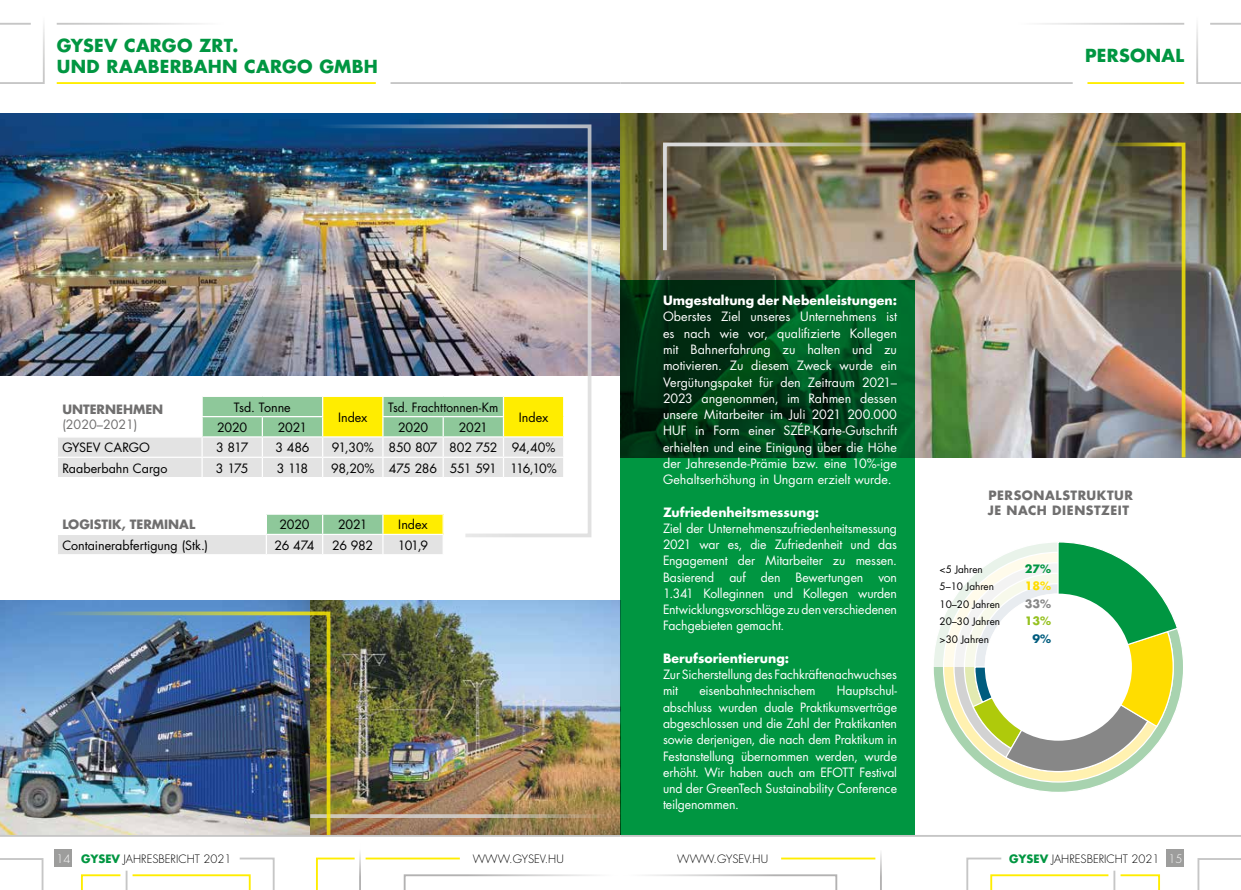
<style>
.page{position:relative;width:1241px;height:890px;background:#fff}
.page>*{position:absolute;margin:0;border:0;box-sizing:border-box;transform-origin:0 0}
.t1{font:700 17.5px/21px "Futura LT Pro";letter-spacing:.015em;color:#009641}
.t2{font:12.5px/16.2px "Futura LT Pro";letter-spacing:-.005em;color:#fff;text-align:justify}
.t3{font:12.5px "Futura LT Pro";letter-spacing:-.01em;color:#000}
.t4{font:700 12.5px "Futura LT Pro";letter-spacing:.005em;color:#fff}
.t5{font:700 12.5px/15px "Futura LT Pro";letter-spacing:.03em;color:#706f6f}
.t6{font:700 12.5px "Futura LT Pro";color:#706f6f}
.t7{font:12.5px "Futura LT Pro";letter-spacing:-.045em;color:#000}
.t8{font:12.5px "Futura LT Pro";letter-spacing:-.01em;color:#000;scale:.96 1}
.t9{font:12.5px "Futura LT Pro";color:#706f6f}
.t10{font:300 11.25px "Futura LT Pro";color:#000}
.t11{font:700 11.25px "Futura LT Pro";color:#009641}
.t12{font:700 11.25px "Futura LT Pro";color:#fd0}
.t13{font:700 11.25px "Futura LT Pro";color:#878787}
.t14{font:700 11.25px "Futura LT Pro";color:#95c11f}
.t15{font:700 11.25px "Futura LT Pro";color:#005c7e}
.t16{font:10px "Futura LT Pro";color:#000}
.s1{color:#fff}
.s2{font-weight:700;color:#009641}
</style>
<div class="page">
<svg style="left:933px;top:542px;width:250px;height:250px;background:#b2d7b7"></svg>
<svg style="left:943px;top:552px;width:229px;height:229px;background:#f2eabf"></svg>
<svg style="left:971px;top:542px;width:207px;height:230px"></svg>
<div style="left:986px;top:595px;width:143px;height:143px;background:#fff;border-radius:50%"></div>
<div style="left:984px;top:593px;width:147px;height:147px;border:4px solid #fff;border-radius:50%"></div>
<img style="left:0;top:113px;width:620px;height:262px">
<img style="left:620px;top:113px;width:620px;height:344px">
<img style="left:0;top:600px;width:310px;height:10px">
<img style="left:310px;top:600px;width:310px;height:234px">
<div style="left:58px;top:538px;width:385px;height:16px;background:#e3e3e3"></div>
<svg style="left:620px;top:280px;width:294px;height:554px;background:#007b34"></svg>
<svg style="left:933px;top:542px;width:125px;height:125px"></svg>
<img style="left:55px;top:123px;width:537px;height:415px">
<hr style="left:310px;top:814px;width:310px;height:3px;background:#dadada">
<img style="left:0;top:610px;width:331px;height:224px">
<img style="left:1095px;top:141px;width:91px;height:317px">
<img style="left:661px;top:141px;width:292px;height:110px">
<div style="left:55px;top:849px;width:17px;height:17px;background:#9d9d9c"></div>
<svg style="left:403px;top:874px;width:435px;height:15px"></svg>
<hr style="left:365px;top:857px;width:95px;height:2px;background:#ffed00">
<hr style="left:781px;top:857px;width:94px;height:2px;background:#ffed00">
<hr style="left:359px;top:842px;width:2px;height:47px;background:#b3b2b2">
<hr style="left:879px;top:849px;width:2px;height:40px;background:#b3b2b2">
<svg style="left:316px;top:857px;width:39px;height:32px"></svg>
<svg style="left:0;top:858px;width:44px;height:31px"></svg>
<svg style="left:1197px;top:858px;width:43px;height:31px"></svg>
<svg style="left:81px;top:857px;width:194px;height:32px"></svg>
<svg style="left:966px;top:857px;width:194px;height:32px"></svg>
<div style="left:1166px;top:849px;width:17px;height:17px;background:#9d9d9c"></div>
<hr style="left:0;top:834px;width:620px;height:2px;background:#c6c6c6">
<hr style="left:620px;top:834px;width:620px;height:2px;background:#c6c6c6">
<hr style="left:0;top:23px;width:31px;height:2px;background:#c6c6c6">
<hr style="left:1209px;top:23px;width:31px;height:2px;background:#c6c6c6">
<hr style="left:0;top:82px;width:44px;height:2px;background:#c6c6c6">
<hr style="left:1196px;top:82px;width:44px;height:2px;background:#c6c6c6">
<hr style="left:390px;top:82px;width:230px;height:2px;background:#c6c6c6">
<hr style="left:620px;top:82px;width:452px;height:2px;background:#c6c6c6">
<hr style="left:57px;top:82px;width:319px;height:2px;background:#ffed00">
<hr style="left:1087px;top:82px;width:96px;height:2px;background:#ffed00">
<h1 class="t1" style="left:57px;top:34px;width:323px">GYSEV CARGO ZRT.<br>UND RAABERBAHN CARGO GMBH</h1>
<h1 class="t1" style="left:1084px;top:44px;width:100px">PERSONAL</h1>
<p class="t6" style="left:62px;top:400px;width:102px">UNTERNEHMEN</p>
<p class="t9" style="left:62px;top:416px;width:77px">(2020–2021)</p>
<p class="t3" style="left:234px;top:398px;width:58px">Tsd. Tonne</p>
<p class="t8" style="left:388px;top:398px;width:116px">Tsd. Frachttonnen-Km</p>
<p class="t3" style="left:338px;top:408px;width:31px">Index</p>
<p class="t3" style="left:217px;top:418px;width:32px">2020</p>
<p class="t3" style="left:278px;top:418px;width:31px">2021</p>
<p class="t3" style="left:398px;top:418px;width:32px">2020</p>
<p class="t3" style="left:458px;top:418px;width:31px">2021</p>
<p class="t3" style="left:519px;top:408px;width:31px">Index</p>
<p class="t3" style="left:62px;top:439px;width:89px">GYSEV CARGO</p>
<p class="t3" style="left:216px;top:439px;width:34px">3 817</p>
<p class="t3" style="left:275px;top:439px;width:36px">3 486</p>
<p class="t3" style="left:332px;top:439px;width:225px">91,30% 850 807 802 752 94,40%</p>
<p class="t3" style="left:62px;top:459px;width:106px">Raaberbahn Cargo</p>
<p class="t3" style="left:216px;top:459px;width:34px">3 175</p>
<p class="t3" style="left:276px;top:459px;width:33px">3 118</p>
<p class="t7" style="left:331px;top:459px;width:227px">98,20% 475 286 551 591 116,10%</p>
<p class="t6" style="left:62px;top:515px;width:134px">LOGISTIK, TERMINAL</p>
<p class="t3" style="left:279px;top:516px;width:32px">2020</p>
<p class="t3" style="left:338px;top:516px;width:31px">2021</p>
<p class="t3" style="left:398px;top:516px;width:31px">Index</p>
<p class="t3" style="left:62px;top:536px;width:147px">Containerabfertigung (Stk.)</p>
<p class="t3" style="left:274px;top:536px;width:41px">26 474</p>
<p class="t3" style="left:332px;top:536px;width:43px">26 982</p>
<p class="t3" style="left:398px;top:536px;width:32px">101,9</p>
<p class="t4" style="left:663px;top:291px;width:235px">Umgestaltung der Nebenleistungen:</p>
<p class="t2" style="left:663px;top:308px;width:235px">Oberstes Ziel unseres Unternehmens ist es nach wie vor, qualifizierte Kollegen mit Bahnerfahrung zu halten und zu motivieren. Zu diesem Zweck wurde ein Vergütungspaket für den Zeitraum 2021– 2023 angenommen, im Rahmen dessen unsere Mitarbeiter im Juli 2021 200.000<br>HUF in Form einer SZÉP-Karte-Gutschrift erhielten und eine Einigung über die Höhe der Jahresende-Prämie bzw. eine 10%-ige Gehaltserhöhung in Ungarn erzielt wurde.</p>
<p class="t4" style="left:663px;top:502px;width:157px">Zufriedenheitsmessung:</p>
<p class="t2" style="left:663px;top:520px;width:235px">Ziel der Unternehmenszufriedenheitsmessung 2021 war es, die Zufriedenheit und das Engagement der Mitarbeiter zu messen.<br>Basierend auf den Bewertungen von 1.341 Kolleginnen und Kollegen wurden Entwicklungsvorschläge zu den verschiedenen Fachgebieten gemacht.</p>
<p class="t4" style="left:663px;top:648px;width:128px">Berufsorientierung:</p>
<p class="t2" style="left:663px;top:666px;width:235px">Zur Sicherstellung des Fachkräftenachwuchses mit</p>
<p class="t2" style="left:663px;top:682px;width:235px;text-indent:174px">Hauptschul&shy;abschluss wurden duale Praktikumsverträge abgeschlossen und die Zahl der Praktikanten sowie derjenigen, die nach dem Praktikum in Festanstellung übernommen werden, wurde erhöht. Wir haben auch am EFOTT Festival und der GreenTech Sustainability Conference teilgenommen.</p>
<p class="t2" style="left:699px;top:682px;width:117px">eisenbahntechnischem</p>
<p class="t5" style="left:987px;top:487px;width:147px">PERSONALSTRUKTUR<br>JE NACH DIENSTZEIT</p>
<p class="t16" style="left:939px;top:562px;width:45px">&lt;5 Jahren</p>
<p class="t11" style="left:1024px;top:560px;width:28px">27%</p>
<p class="t16" style="left:939px;top:579px;width:56px">5–10 Jahren</p>
<p class="t12" style="left:1024px;top:577px;width:28px">18%</p>
<p class="t16" style="left:939px;top:597px;width:62px">10–20 Jahren</p>
<p class="t13" style="left:1024px;top:595px;width:28px">33%</p>
<p class="t16" style="left:939px;top:614px;width:62px">20–30 Jahren</p>
<p class="t14" style="left:1024px;top:612px;width:28px">13%</p>
<p class="t16" style="left:939px;top:632px;width:51px">&gt;30 Jahren</p>
<p class="t15" style="left:1032px;top:630px;width:20px">9%</p>
<p class="t10" style="left:56px;top:851px;width:176px"><span class="s1">14</span> <span class="s2">GYSEV</span> JAHRESBERICHT 2021</p>
<p class="t10" style="left:473px;top:851px;width:92px">WWW.GYSEV.HU</p>
<p class="t10" style="left:677px;top:851px;width:92px">WWW.GYSEV.HU</p>
<p class="t10" style="left:1009px;top:851px;width:174px"><span class="s2">GYSEV</span> JAHRESBERICHT 2021 <span class="s1">15</span></p>
</div>
